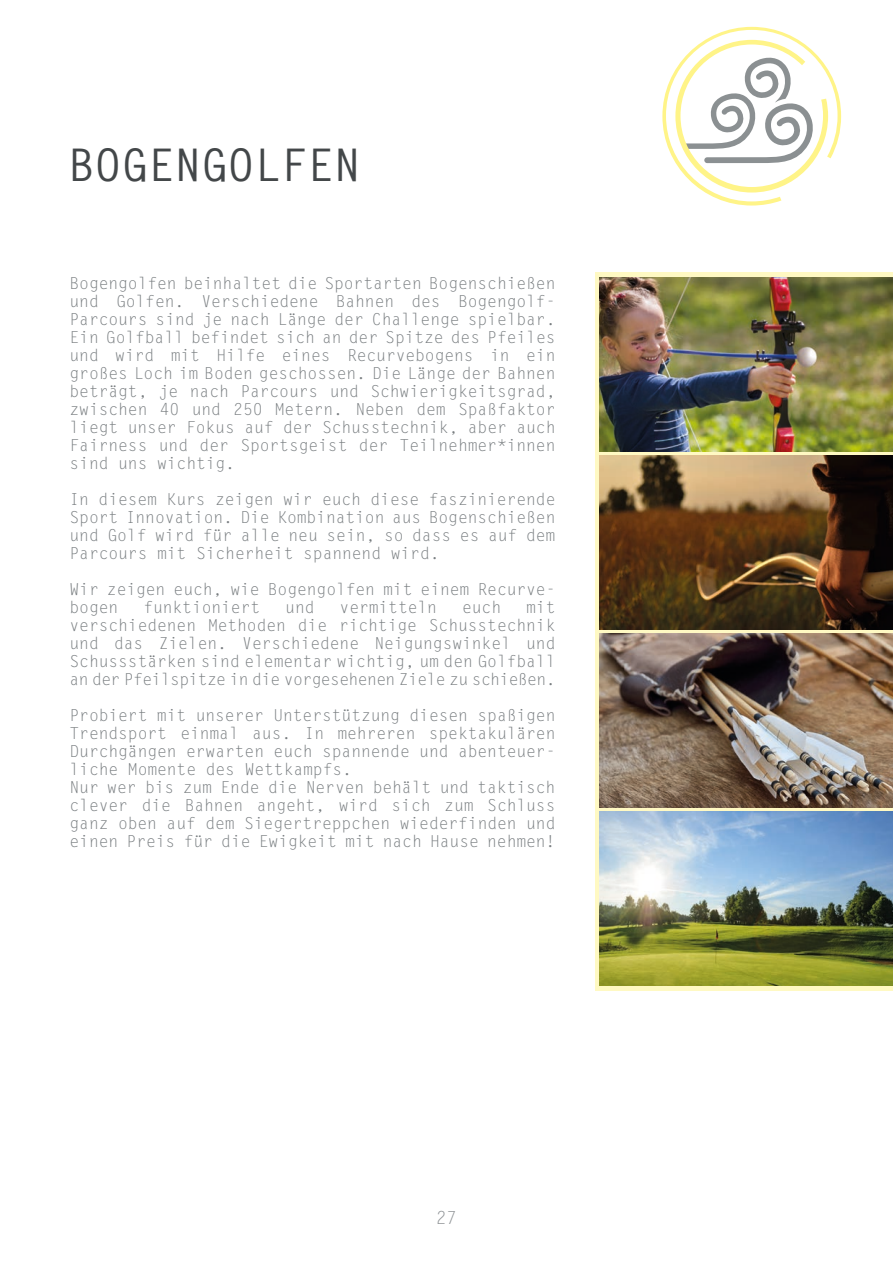
<style>
.page{position:relative;width:893px;height:1263px;background:#fff}
.page>*{position:absolute;margin:0;border:0;box-sizing:border-box;transform-origin:0 0}
.t1{font:700 45px "Letter Gothic Std";color:#434749}
.t2{font:18px "Letter Gothic Std";color:#8c9093}
.t3{font:16.5px/18px "Letter Gothic Std";letter-spacing:-.01em;color:#787d80;text-align:justify}
</style>
<div class="page">
<svg style="left:595px;top:272px;width:298px;height:719px;background:#e0dbaa"></svg>
<svg style="left:662px;top:27px;width:179px;height:179px"></svg>
<img style="left:600px;top:812px;width:293px;height:173px">
<img style="left:600px;top:634px;width:293px;height:173px">
<img style="left:600px;top:455px;width:293px;height:174px">
<img style="left:600px;top:277px;width:293px;height:174px">
<h1 class="t1" style="left:68px;top:137px;width:237px">BOGENGOLFEN</h1>
<p class="t3" style="left:70px;top:274px;width:488px">Bogengolfen beinhaltet die Sportarten Bogenschießen und Golfen. Verschiedene Bahnen des Bogengolf-Parcours sind je nach Länge der Challenge spielbar.<br>Ein Golfball befindet sich an der Spitze des Pfeiles und wird mit H ilfe eines Recurvebogens in ein großes Loch im Boden geschossen. Die Länge der Bahnen beträgt, je nach Parcours und Schwierigkeitsgrad, zwischen 40 und 250 Metern. Neben dem Spaßfaktor liegt unser Fokus auf der Schusstechnik, aber auch Fairness und der Sportsgeist der Teilnehmer*innen sind uns wichtig.</p>
<p class="t3" style="left:70px;top:490px;width:488px">I n diesem Kurs zeigen wir euch diese faszinierende Sport I nnovation. Die Kombination aus Bogenschießen und Golf wird für alle neu sein, so dass es auf dem Parcours mit Sicherheit spannend wird.</p>
<p class="t3" style="left:70px;top:580px;width:488px">Wir zeigen euch, wie Bogengolfen mit einem Recurve&shy;bogen</p>
<p class="t3" style="left:143px;top:598px;width:118px">funktioniert</p>
<p class="t3" style="left:285px;top:598px;width:31px">und</p>
<p class="t3" style="left:340px;top:598px;width:99px">vermitteln</p>
<p class="t3" style="left:462px;top:598px;width:41px">euch</p>
<p class="t3" style="left:70px;top:598px;width:488px;text-indent:457px">mit verschiedenen Methoden die richtige Schusstechnik und das Zielen. Verschiedene Neigungswinkel und Schussstärken sind elementar wichtig, um den Golfball an der Pfeilspitze in die vorgesehenen Ziele zu schießen.</p>
<p class="t3" style="left:70px;top:706px;width:488px;text-align:left">Probiert mit unserer Unterstützung diesen spaßigen Trendsport einmal aus. I n mehreren spektakulären Durchgängen erwarten euch spannende und abenteuer&shy;liche Momente des Wettkampfs.<br>Nur wer bis zum Ende die Nerven behält und taktisch clever die Bahnen angeht, wird sich zum Schluss ganz oben auf dem Siegertreppchen wiederfinden und einen Preis für die Ewigkeit mit nach Hause nehmen!</p>
<p class="t2" style="left:436px;top:1207px;width:23px">27</p>
</div>
